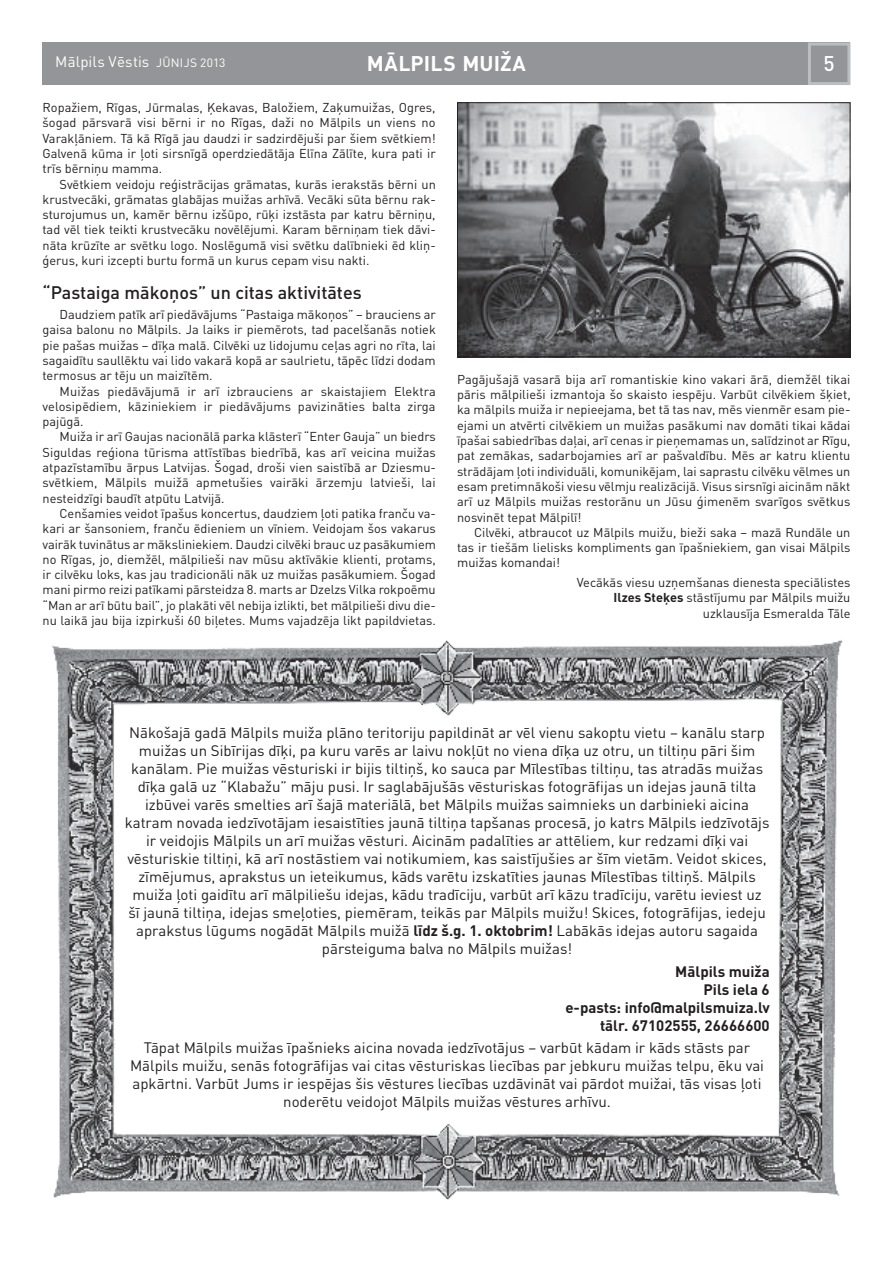
<style>
.page{position:relative;width:893px;height:1263px;background:#fff}
.page>*{position:absolute;margin:0;border:0;box-sizing:border-box;transform-origin:0 0}
.t1{font:700 21px "DIN Pro";color:#fff}
.t2{font:500 21px "DIN Pro";color:#fff}
.t3{font:500 18px "DIN Pro";color:#231f20}
.t4{font:15px/18px "DIN Pro";color:#231f20;text-align:center}
.t5{font:700 15px/18px "DIN Pro";color:#231f20;text-align:right}
.t6{font:15px "DIN Pro";letter-spacing:.01em;color:#fff}
.t7{font:12.75px/15.3px "DIN Pro";color:#231f20;text-align:justify}
.s1{font-size:12px}
.s2{font-weight:700}
</style>
<div class="page">
<div style="left:43px;top:43px;width:807px;height:42px;background:#939598"></div>
<div style="left:808px;top:43px;width:42px;height:42px;border:3px solid #bcbdc0"></div>
<img style="left:459px;top:104px;width:389px;height:251px">
<div style="left:457px;top:102px;width:393px;height:255px;border:1px solid #231f20"></div>
<img style="left:52px;top:640px;width:791px;height:560px">
<h1 class="t1" style="left:367px;top:49px;width:44px">Mālpils</h1>
<h1 class="t1" style="left:462px;top:49px;width:13px">mui</h1>
<h1 class="t1" style="left:500px;top:49px;width:25px">ža</h1>
<p class="t6" style="left:55px;top:51px;width:172px">Mālpils Vēstis <span class="s1">jūnijs 2013</span></p>
<h1 class="t2" style="left:824px;top:49px;width:13px">5</h1>
<p class="t7" style="left:43px;top:99px;width:395px">Ropažiem, Rīgas, Jūrmalas, Ķekavas, Baložiem, Zaķumuižas, Ogres, šogad pārsvarā visi bērni ir no Rīgas, daži no Mālpils un viens no Varakļāniem. Tā kā Rīgā jau daudzi ir sadzirdējuši par šiem svētkiem!<br>Galvenā kūma ir ļoti sirsnīgā operdziedātāja Elīna Zālīte, kura pati ir trīs bērniņu mamma.</p>
<p class="t7" style="left:43px;top:176px;width:395px;text-indent:17px">Svētkiem veidoju reģistrācijas grāmatas, kurās ierakstās bērni un krustvecāki, grāmatas glabājas muižas arhīvā. Vecāki sūta bērnu rak&shy;sturojumus un, kamēr bērnu izšūpo, rūķi izstāsta par katru bērniņu, tad vēl tiek teikti krustvecāku novēlējumi. Karam bērniņam tiek dāvi&shy;nāta krūzīte ar svētku logo. Noslēgumā visi svētku dalībnieki ēd kliņ&shy;ģerus, kuri izcepti burtu formā un kurus cepam visu nakti.</p>
<h2 class="t3" style="left:43px;top:281px;width:321px">“Pastaiga mākoņos” un citas aktivitātes</h2>
<p class="t7" style="left:43px;top:306px;width:395px;text-indent:17px">Daudziem patīk arī piedāvājums “Pastaiga mākoņos” – brauciens ar gaisa balonu no Mālpils. Ja laiks ir piemērots, tad pacelšanās notiek pie pašas muižas – dīķa malā. Cilvēki uz lidojumu ceļas agri no rīta, lai sagaidītu saullēktu vai lido vakarā kopā ar saulrietu, tāpēc līdzi dodam termosus ar tēju un maizītēm.</p>
<p class="t7" style="left:43px;top:383px;width:395px;text-indent:17px">Muižas piedāvājumā ir arī izbrauciens ar skaistajiem Elektra velosipēdiem, kāziniekiem ir piedāvājums pavizināties balta zirga pajūgā.</p>
<p class="t7" style="left:43px;top:429px;width:395px;text-indent:17px">Muiža ir arī Gaujas nacionālā parka klāsterī “Enter Gauja” un biedrs Siguldas reģiona tūrisma attīstības biedrībā, kas arī veicina muižas atpazīstamību ārpus Latvijas. Šogad, droši vien saistībā ar Dziesmu&shy;svētkiem, Mālpils muižā apmetušies vairāki ārzemju latvieši, lai nesteidzīgi baudīt atpūtu Latvijā.</p>
<p class="t7" style="left:43px;top:505px;width:395px;text-indent:17px">Cenšamies veidot īpašus koncertus, daudziem ļoti patika franču va&shy;kari ar šansoniem, franču ēdieniem un vīniem. Veidojam šos vakarus vairāk tuvinātus ar māksliniekiem. Daudzi cilvēki brauc uz pasākumiem no Rīgas, jo, diemžēl, mālpilieši nav mūsu aktīvākie klienti, protams, ir cilvēku loks, kas jau tradicionāli nāk uz muižas pasākumiem. Šogad mani pirmo reizi patīkami pārsteidza 8. marts ar Dzelzs Vilka rokpoēmu “Man ar arī būtu bail”, jo plakāti vēl nebija izlikti, bet mālpilieši divu die&shy;nu laikā jau bija izpirkuši 60 biļetes. Mums vajadzēja likt papildvietas.</p>
<p class="t7" style="left:457px;top:371px;width:395px">Pagājušajā vasarā bija arī romantiskie kino vakari ārā, diemžēl tikai pāris mālpilieši izmantoja šo skaisto iespēju. Varbūt cilvēkiem šķiet, ka mālpils muiža ir nepieejama, bet tā tas nav, mēs vienmēr esam pie&shy;ejami un atvērti cilvēkiem un muižas pasākumi nav domāti tikai kādai īpašai sabiedrības daļai, arī cenas ir pieņemamas un, salīdzinot ar Rīgu, pat zemākas, sadarbojamies arī ar pašvaldību. Mēs ar katru klientu strādājam ļoti individuāli, komunikējam, lai saprastu cilvēku vēlmes un esam pretimnākoši viesu vēlmju realizācijā. Visus sirsnīgi aicinām nākt arī uz Mālpils muižas restorānu un Jūsu ģimenēm svarīgos svētkus nosvinēt tepat Mālpilī!</p>
<p class="t7" style="left:457px;top:524px;width:395px;text-indent:17px">Cilvēki, atbraucot uz Mālpils muižu, bieži saka – mazā Rundāle un tas ir tiešām lielisks kompliments gan īpašniekiem, gan visai Mālpils muižas komandai!</p>
<p class="t7" style="left:577px;top:574px;width:275px;text-align:right">Vecākās viesu uzņemšanas dienesta speciālistes<br><span class="s2">Ilzes Steķes</span> stāstījumu par Mālpils muižu uzklausīja Esmeralda Tāle</p>
<p class="t4" style="left:125px;top:723px;width:646px">Nākošajā gadā Mālpils muiža plāno teritoriju papildināt ar vēl vienu sakoptu vietu – kanālu starp muižas un Sibīrijas dīķi, pa kuru varēs ar laivu nokļūt no viena dīķa uz otru, un tiltiņu pāri šim kanālam. Pie muižas vēsturiski ir bijis tiltiņš, ko sauca par Mīlestības tiltiņu, tas atradās muižas dīķa galā uz “Klabažu” māju pusi. Ir saglabājušās vēsturiskas fotogrāfijas un idejas jaunā tilta izbūvei varēs smelties arī šajā materiālā, bet Mālpils muižas saimnieks un darbinieki aicina katram novada iedzīvotājam iesaistīties jaunā tiltiņa tapšanas procesā, jo katrs Mālpils iedzīvotājs ir veidojis Mālpils un arī muižas vēsturi. Aicinām padalīties ar attēliem, kur redzami dīķi vai vēsturiskie tiltiņi, kā arī nostāstiem vai notikumiem, kas saistījušies ar šīm vietām. Veidot skices, zīmējumus, aprakstus un ieteikumus, kāds varētu izskatīties jaunas Mīlestības tiltiņš. Mālpils muiža ļoti gaidītu arī mālpiliešu idejas, kādu tradīciju, varbūt arī kāzu tradīciju, varētu ieviest uz<br>šī jaunā tiltiņa, idejas smeļoties, piemēram, teikās par Mālpils muižu! Skices, fotogrāfijas, iedeju aprakstus lūgums nogādāt Mālpils muižā <span class="s2">līdz š.g. 1. oktobrim!</span> Labākās idejas autoru sagaida pārsteiguma balva no Mālpils muižas!</p>
<p class="t5" style="left:565px;top:961px;width:206px">Mālpils muiža<br>Pils iela 6<br>e-pasts: info@malpilsmuiza.lv tālr. 67102555, 26666600</p>
<p class="t4" style="left:130px;top:1038px;width:635px">Tāpat Mālpils muižas īpašnieks aicina novada iedzīvotājus – varbūt kādam ir kāds stāsts par Mālpils muižu, senās fotogrāfijas vai citas vēsturiskas liecības par jebkuru muižas telpu, ēku vai apkārtni. Varbūt Jums ir iespējas šis vēstures liecības uzdāvināt vai pārdot muižai, tās visas ļoti noderētu veidojot Mālpils muižas vēstures arhīvu.</p>
</div>
